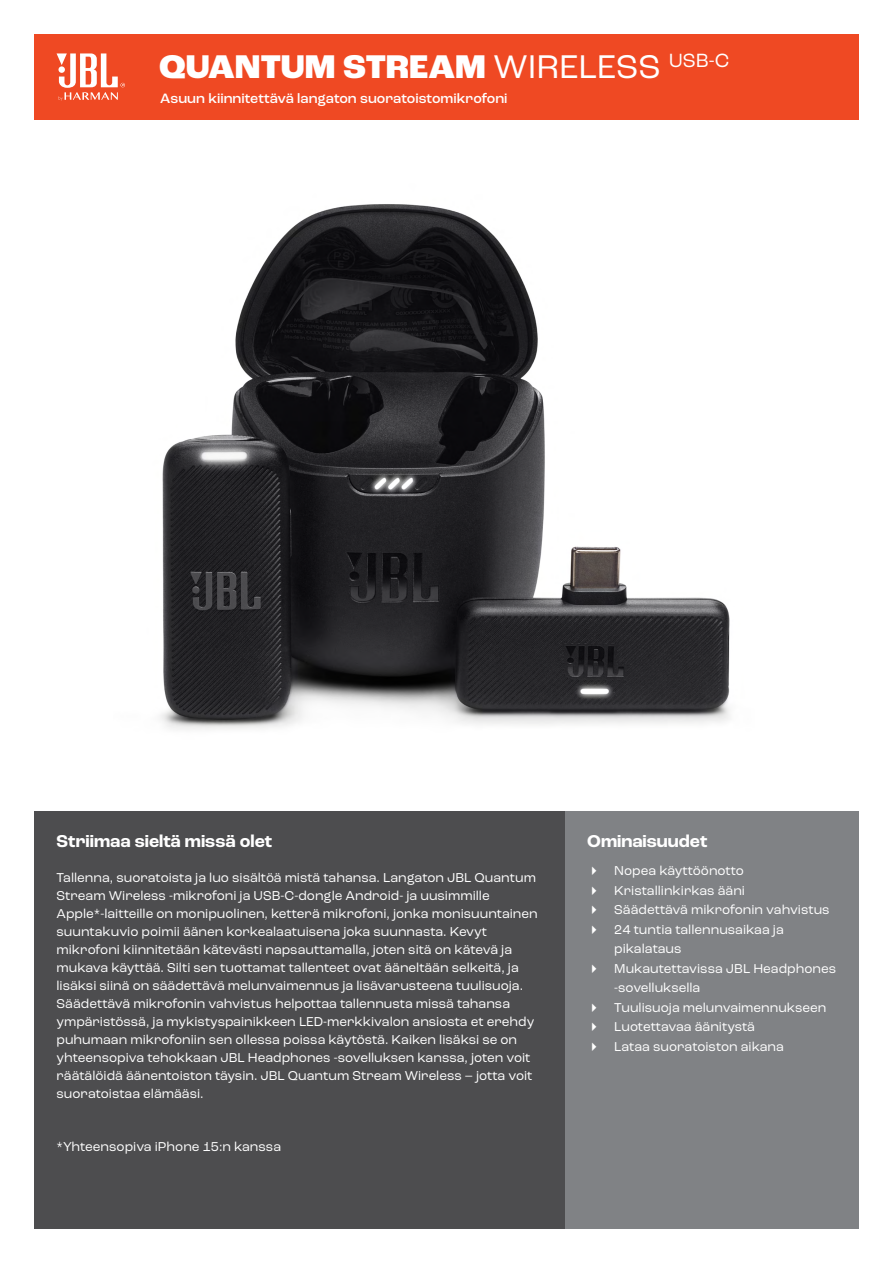
<style>
.page{position:relative;width:893px;height:1263px;background:#fff}
.page>*{position:absolute;margin:0;border:0;box-sizing:border-box;transform-origin:0 0}
.t1{font:800 34.5px "Roc Grotesk";color:#fff}
.t2{font:700 18px "Roc Grotesk";color:#fff}
.t3{font:500 14.25px "Roc Grotesk";color:#fff}
.t4{font:13.5px/18px "Roc Grotesk";color:#fff}
.s1{font-weight:400}
</style>
<div class="page">
<img style="left:160px;top:204px;width:570px;height:526px">
<div style="left:34px;top:34px;width:825px;height:85px;background:#ef4923"></div>
<svg style="left:57px;top:53px;width:68px;height:48px"></svg>
<div style="left:565px;top:811px;width:294px;height:418px;background:#808285"></div>
<div style="left:34px;top:811px;width:531px;height:418px;background:#4d4d4f"></div>
<h1 class="t1" style="left:159px;top:45px;width:572px">QUANTUM STREAM <span class="s1">WIRELESS</span> <sup>USB-C</sup></h1>
<p class="t3" style="left:160px;top:89px;width:349px">Asuun kiinnitettävä langaton suoratoistomikrofoni</p>
<h2 class="t2" style="left:57px;top:830px;width:217px">Striimaa sieltä missä olet</h2>
<p class="t4" style="left:57px;top:869px;width:483px">Tallenna, suoratoista ja luo sisältöä mistä tahansa. Langaton JBL Quantum Stream Wireless -mikrofoni ja USB-C-dongle Android- ja uusimmille Apple*-laitteille on monipuolinen, ketterä mikrofoni, jonka monisuuntainen suuntakuvio poimii äänen korkealaatuisena joka suunnasta. Kevyt mikrofoni kiinnitetään kätevästi napsauttamalla, joten sitä on kätevä ja mukava käyttää. Silti sen tuottamat tallenteet ovat ääneltään selkeitä, ja lisäksi siinä on säädettävä melunvaimennus ja lisävarusteena tuulisuoja.<br>Säädettävä mikrofonin vahvistus helpottaa tallennusta missä tahansa ympäristössä, ja mykistyspainikkeen LED-merkkivalon ansiosta et erehdy puhumaan mikrofoniin sen ollessa poissa käytöstä. Kaiken lisäksi se on yhteensopiva tehokkaan JBL Headphones -sovelluksen kanssa, joten voit räätälöidä äänentoiston täysin. JBL Quantum Stream Wireless – jotta voit suoratoistaa elämääsi.</p>
<p class="t4" style="left:57px;top:1138px;width:226px">*Yhteensopiva iPhone 15:n kanssa</p>
<h2 class="t2" style="left:587px;top:830px;width:122px">Ominaisuudet</h2>
<p class="t4" style="left:614px;top:861px;width:223px;line-height:19.5px">Nopea käyttöönotto<br>Kristallinkirkas ääni<br>Säädettävä mikrofonin vahvistus<br>24 tuntia tallennusaikaa ja pikalataus<br>Mukautettavissa JBL Headphones -sovelluksella<br>Tuulisuoja melunvaimennukseen<br>Luotettavaa äänitystä<br>Lataa suoratoiston aikana</p>
</div>
